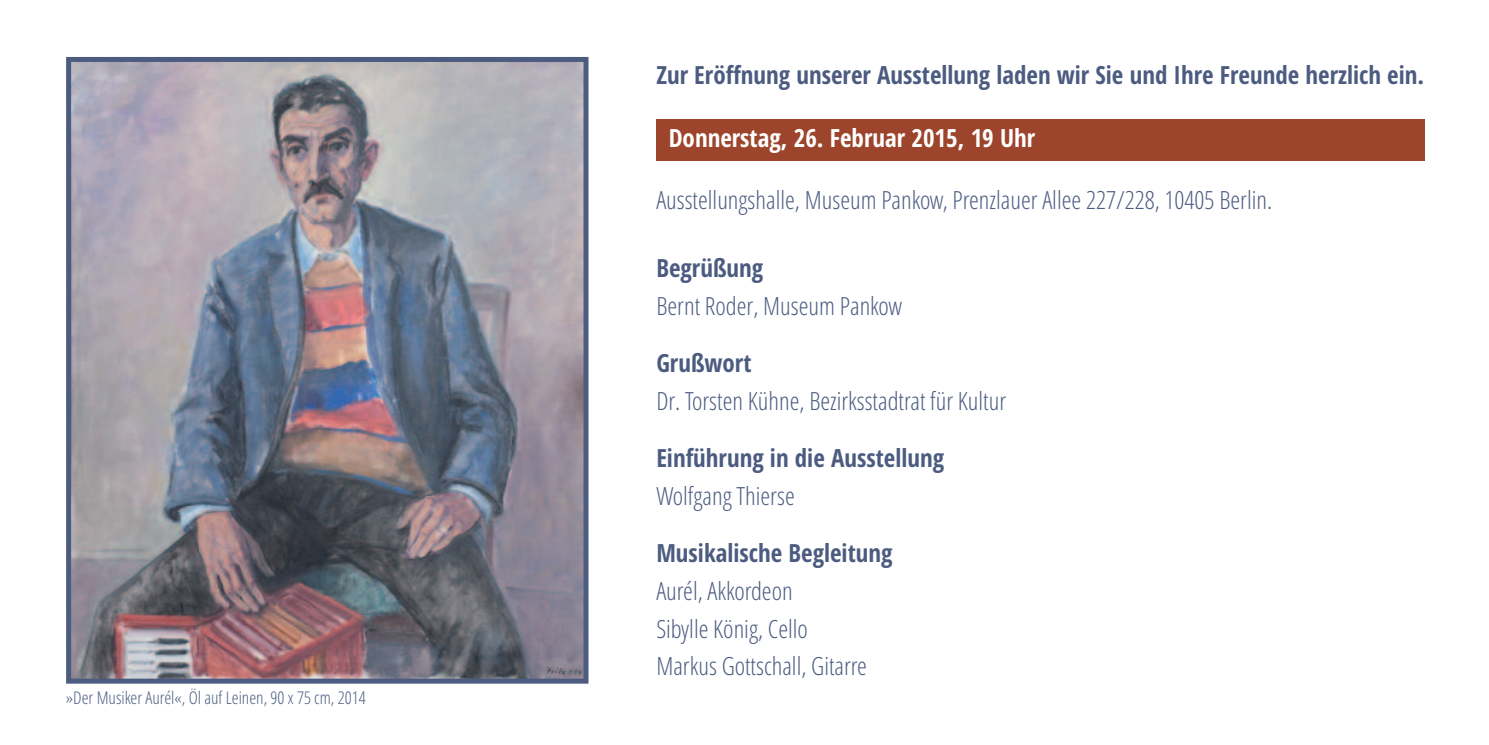
<style>
.page{position:relative;width:1489px;height:745px;background:#fff}
.page>*{position:absolute;margin:0;border:0;box-sizing:border-box;transform-origin:0 0}
.t1{font:300 condensed 25px/37.5px "Open Sans";color:#4c5c81}
.t2{font:700 condensed 25px "Open Sans";color:#4c5c81}
.t3{font:700 condensed 25px "Open Sans";color:#fff}
.t4{font:300 condensed 17.5px "Open Sans";color:#4c5c81}
</style>
<div class="page">
<div style="left:656px;top:119px;width:768px;height:41px;background:#9d452c"></div>
<img style="left:72px;top:63px;width:510px;height:614px">
<div style="left:66px;top:57px;width:522px;height:626px;border:5px solid #4c5c81"></div>
<p class="t4" style="left:66px;top:687px;width:301px">»Der Musiker Aurél«, Öl auf Leinen, 90 x 75 cm, 2014</p>
<p class="t2" style="left:656px;top:61px;width:769px">Zur Eröffnung unserer ausstellung laden wir Sie und ihre Freunde herzlich ein.</p>
<p class="t3" style="left:668px;top:123px;width:368px">donnerstag, 26. Februar 2015, 19 uhr</p>
<p class="t1" style="left:656px;top:182px;width:617px">Ausstellungshalle, Museum Pankow, Prenzlauer Allee 227/228, 10405 Berlin.</p>
<p class="t2" style="left:656px;top:254px;width:109px">Begrüßung</p>
<p class="t1" style="left:656px;top:287px;width:247px">Bernt Roder, Museum Pankow</p>
<p class="t2" style="left:656px;top:349px;width:97px">grußwort</p>
<p class="t1" style="left:656px;top:382px;width:351px">Dr. Torsten Kühne, Bezirksstadtrat für Kultur</p>
<p class="t2" style="left:656px;top:444px;width:289px">Einführung in die ausstellung</p>
<p class="t1" style="left:656px;top:477px;width:140px">Wolfgang Thierse</p>
<p class="t2" style="left:656px;top:539px;width:238px">Musikalische Begleitung</p>
<p class="t1" style="left:656px;top:572px;width:212px">Aurél, Akkordeon<br>Sibylle König, Cello<br>Markus Gottschall, Gitarre</p>
</div>
